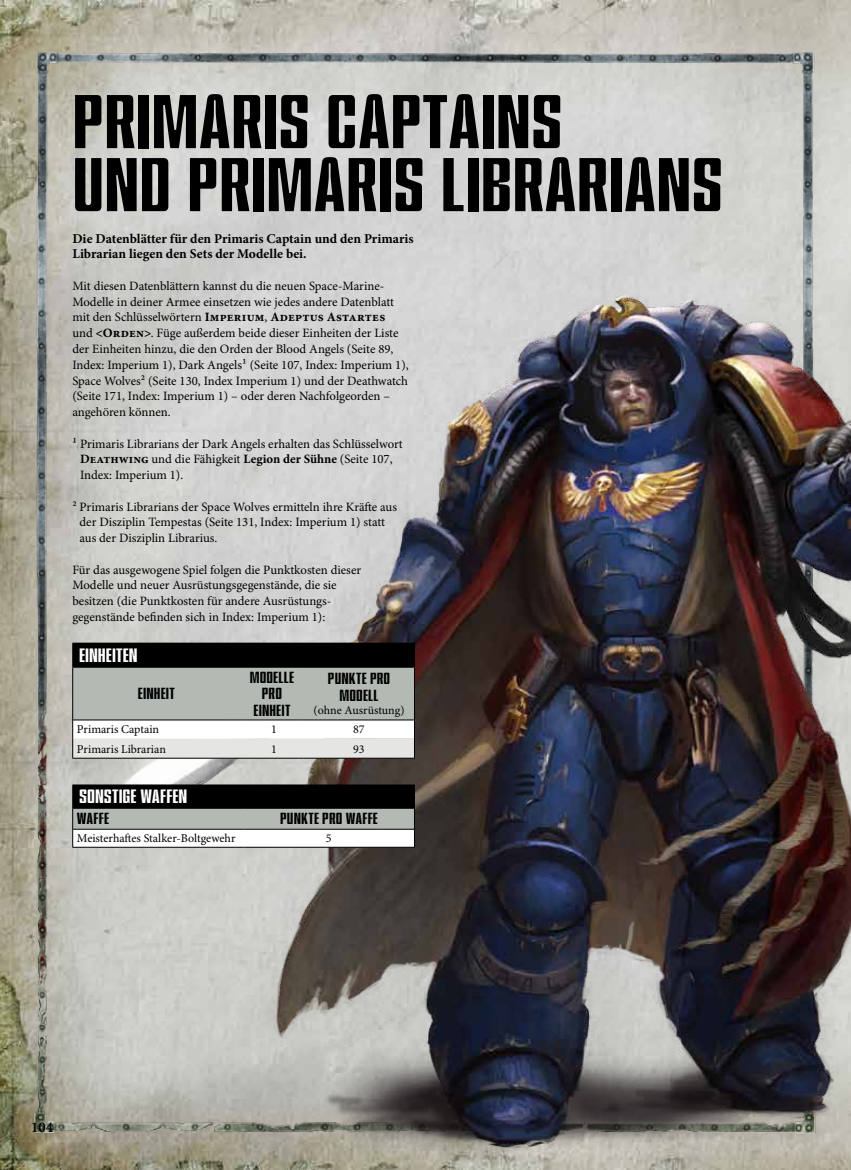
<style>
.page{position:relative;width:851px;height:1170px;background:#fff}
.page>*{position:absolute;margin:0;border:0;box-sizing:border-box;transform-origin:0 0}
.t1{font:700 72px/63px "Redeye Sans";color:#000}
.t2{font:700 18px "Redeye Sans";letter-spacing:.01em;color:#fff}
.t3{font:700 15px/16.5px "Redeye Sans";letter-spacing:.015em;color:#000;text-align:center}
.t4{font:600 15px "Minion Pro";color:#000}
.t5{font:700 13.5px/15.8px "Minion Pro";color:#000}
.t6{font:12.75px/15.8px "Minion Pro";color:#000}
.t7{font:12px "Minion Pro";letter-spacing:-.005em;color:#000}
.s1{font-family:"Minion Pro Bold Capt"}
.s2{font-size:13.5px}
.s3{font-weight:700}
</style>
<div class="page">
<img style="left:0;top:0;width:850px;height:1169px">
<img style="left:83px;top:88px;width:767px;height:1081px">
<hr style="left:72px;top:642px;width:168px;height:1px;background:#000">
<hr style="left:240px;top:642px;width:64px;height:1px;background:#000">
<hr style="left:304px;top:642px;width:111px;height:1px;background:#000">
<svg style="left:72px;top:643px;width:343px;height:115px"></svg>
<hr style="left:73px;top:719px;width:167px;height:1px;background:#000">
<hr style="left:240px;top:719px;width:64px;height:1px;background:#000">
<hr style="left:304px;top:719px;width:110px;height:1px;background:#000">
<hr style="left:72px;top:784px;width:171px;height:1px;background:#000">
<hr style="left:243px;top:784px;width:172px;height:1px;background:#000">
<svg style="left:72px;top:785px;width:343px;height:61px"></svg>
<hr style="left:72px;top:846px;width:171px;height:1px;background:#000">
<hr style="left:243px;top:846px;width:172px;height:1px;background:#000">
<h1 class="t1" style="left:72px;top:90px;width:652px">PRIMARIS CAPTAINS<br>UND PRIMARIS LIBRARIANS</h1>
<p class="t5" style="left:72px;top:230px;width:343px">Die Datenblätter für den Primaris Captain und den Primaris<br>Librarian liegen den Sets der Modelle bei.</p>
<p class="t6" style="left:72px;top:278px;width:338px">Mit diesen Datenblättern kannst du die neuen Space-Marine-Modelle in deiner Armee einsetzen wie jedes andere Datenblatt mit den Schlüsselwörtern <span class="s1">Imperium</span>, <span class="s1">Adeptus Astartes </span>und <span class="s1">&lt;Orden&gt;</span>. Füge außerdem beide dieser Einheiten der Liste der Einheiten hinzu, die den Orden der Blood Angels (Seite 89, Index: Imperium 1), Dark Angels<span class="s2">¹</span> (Seite 107, Index: Imperium 1), Space Wolves² (Seite 130, Index Imperium 1) und der Deathwatch (Seite 171, Index: Imperium 1) – oder deren Nachfolgeorden – angehören können.</p>
<p class="t6" style="left:80px;top:436px;width:324px;text-indent:-8px"><span class="s2">¹</span> Primaris Librarians der Dark Angels erhalten das Schlüsselwort<br><span class="s3">Deathwing</span> und die Fähigkeit <span class="s3">Legion der Sühne</span> (Seite 107,<br>Index: Imperium 1).</p>
<p class="t6" style="left:80px;top:499px;width:319px;text-indent:-7px">² Primaris Librarians der Space Wolves ermitteln ihre Kräfte aus der Disziplin Tempestas (Seite 131, Index: Imperium 1) statt aus der Disziplin Librarius.</p>
<p class="t6" style="left:72px;top:562px;width:290px">Für das ausgewogene Spiel folgen die Punktkosten dieser Modelle und neuer Ausrüstungsgegenstände, die sie besitzen (die Punktkosten für andere Ausrüstungs&shy;gegenstände befinden sich in Index: Imperium 1):</p>
<h2 class="t2" style="left:79px;top:645px;width:60px">EINHEITEN</h2>
<p class="t3" style="left:138px;top:685px;width:38px">EINHEIT</p>
<p class="t3" style="left:249px;top:668px;width:46px">MODELLE<br>PRO<br>EINHEIT</p>
<p class="t3" style="left:328px;top:670px;width:64px">PUNKTE PRO<br>MODELL</p>
<p class="t7" style="left:313px;top:703px;width:92px">(ohne Ausrüstung)</p>
<p class="t7" style="left:77px;top:722px;width:84px">Primaris Captain</p>
<p class="t7" style="left:271px;top:722px;width:7px">1</p>
<p class="t7" style="left:353px;top:722px;width:13px">87</p>
<p class="t7" style="left:77px;top:741px;width:90px">Primaris Librarian</p>
<p class="t7" style="left:271px;top:741px;width:7px">1</p>
<p class="t7" style="left:353px;top:741px;width:13px">93</p>
<h2 class="t2" style="left:79px;top:786px;width:110px">SONSTIGE WAFFEN</h2>
<p class="t3" style="left:77px;top:810px;width:34px">WAFFE</p>
<p class="t3" style="left:280px;top:810px;width:99px">PUNKTE PRO WAFFE</p>
<p class="t7" style="left:77px;top:830px;width:160px">Meisterhaftes Stalker-Boltgewehr</p>
<p class="t7" style="left:326px;top:830px;width:7px">5</p>
<p class="t4" style="left:31px;top:1118px;width:24px">104</p>
</div>
